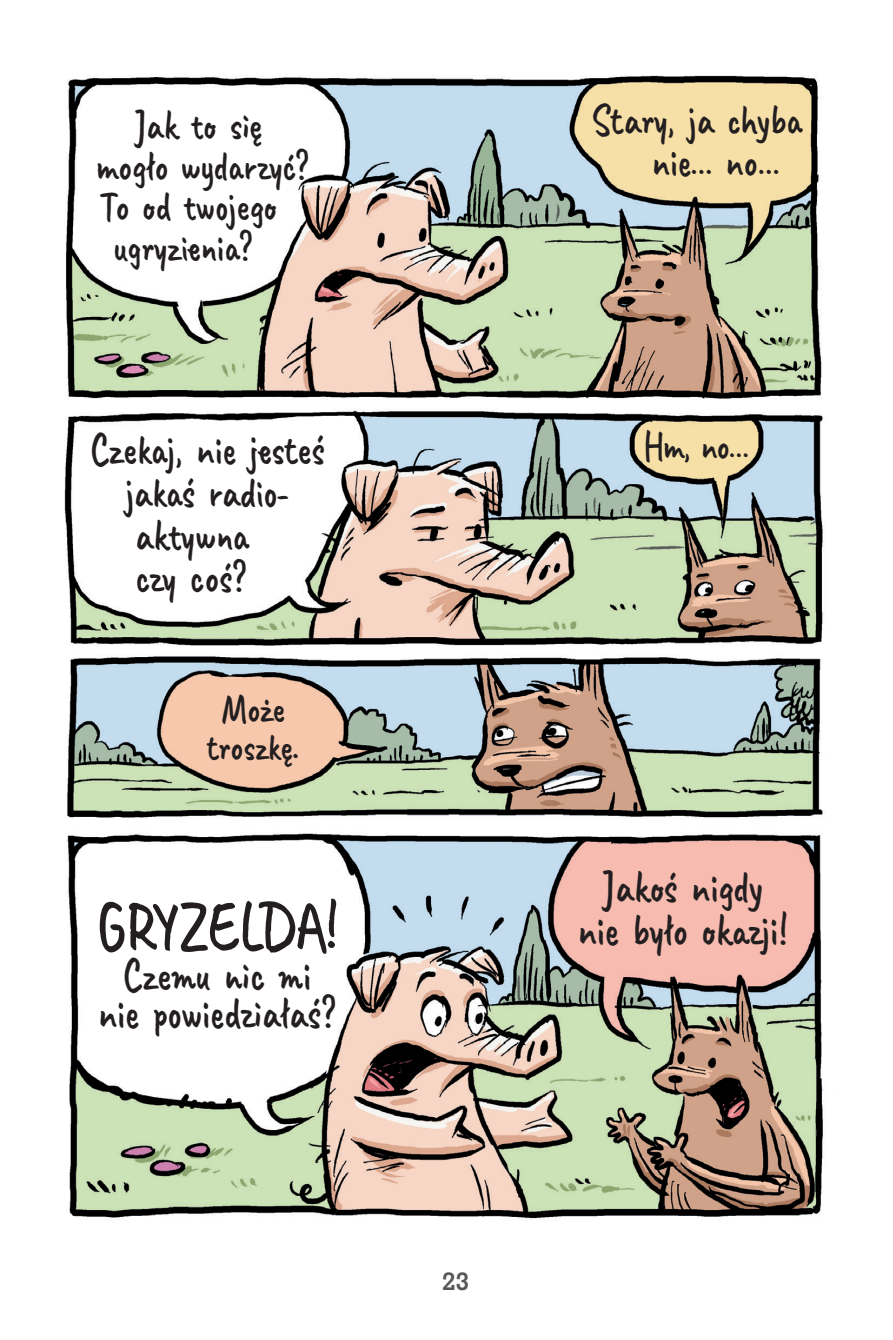
<style>
.page{position:relative;width:893px;height:1340px;background:#fff}
.page>*{position:absolute;margin:0;border:0;box-sizing:border-box;transform-origin:0 0}
.t1{font:italic 700 67.5px "Caveat";letter-spacing:-.015em;color:#231f20;scale:.85 1}
.t2{font:italic 700 46.12px/38.2px "Caveat";letter-spacing:.015em;color:#231f20;text-align:center;scale:.85 1}
.t3{font:italic 700 45px/42.8px "Caveat";letter-spacing:.015em;color:#231f20;scale:.85 1}
.t4{font:italic 700 43.88px/41.6px "Caveat";letter-spacing:.015em;color:#231f20;scale:.85 1}
.t5{font:italic 700 42.75px "Caveat";letter-spacing:.01em;color:#231f20;scale:.85 1}
.t6{font:italic 700 40.5px/38.2px "Caveat";letter-spacing:.025em;color:#231f20;text-align:center;scale:.85 1}
.t7{font:700 24.75px "Geometric Slab 703 BT";color:#57585a}
</style>
<div class="page">
<img style="left:64px;top:75px;width:760px;height:1144px">
<p class="t5" style="left:135px;top:98px;width:150px">Jak to się</p>
<p class="t5" style="left:97px;top:139px;width:251px">mogłowydarzyć?</p>
<p class="t5" style="left:101px;top:179px;width:208px">Tood twojego</p>
<p class="t5" style="left:113px;top:220px;width:167px">ugryzienia?</p>
<p class="t3" style="left:125px;top:428px;width:237px;text-indent:-35px">Czekaj,niejesteś jakaś radio&shy;aktywna<br>czy coś?</p>
<p class="t6" style="left:207px;top:689px;width:125px">Może troszkę.</p>
<h1 class="t1" style="left:97px;top:883px;width:296px">GRYZELDA!</h1>
<p class="t2" style="left:98px;top:955px;width:280px">Cz emu nicmi niepowiedziałaś?</p>
<p class="t7" style="left:442px;top:1266px;width:28px">23</p>
<p class="t4" style="left:652px;top:99px;width:195px;text-indent:-60px">Stary,jachyba nie…no…</p>
<p class="t6" style="left:644px;top:426px;width:141px">Hm,no…</p>
<p class="t2" style="left:603px;top:867px;width:189px">Jakoś nigdy</p>
<p class="t2" style="left:578px;top:910px;width:247px">niebyłookazji!</p>
</div>
